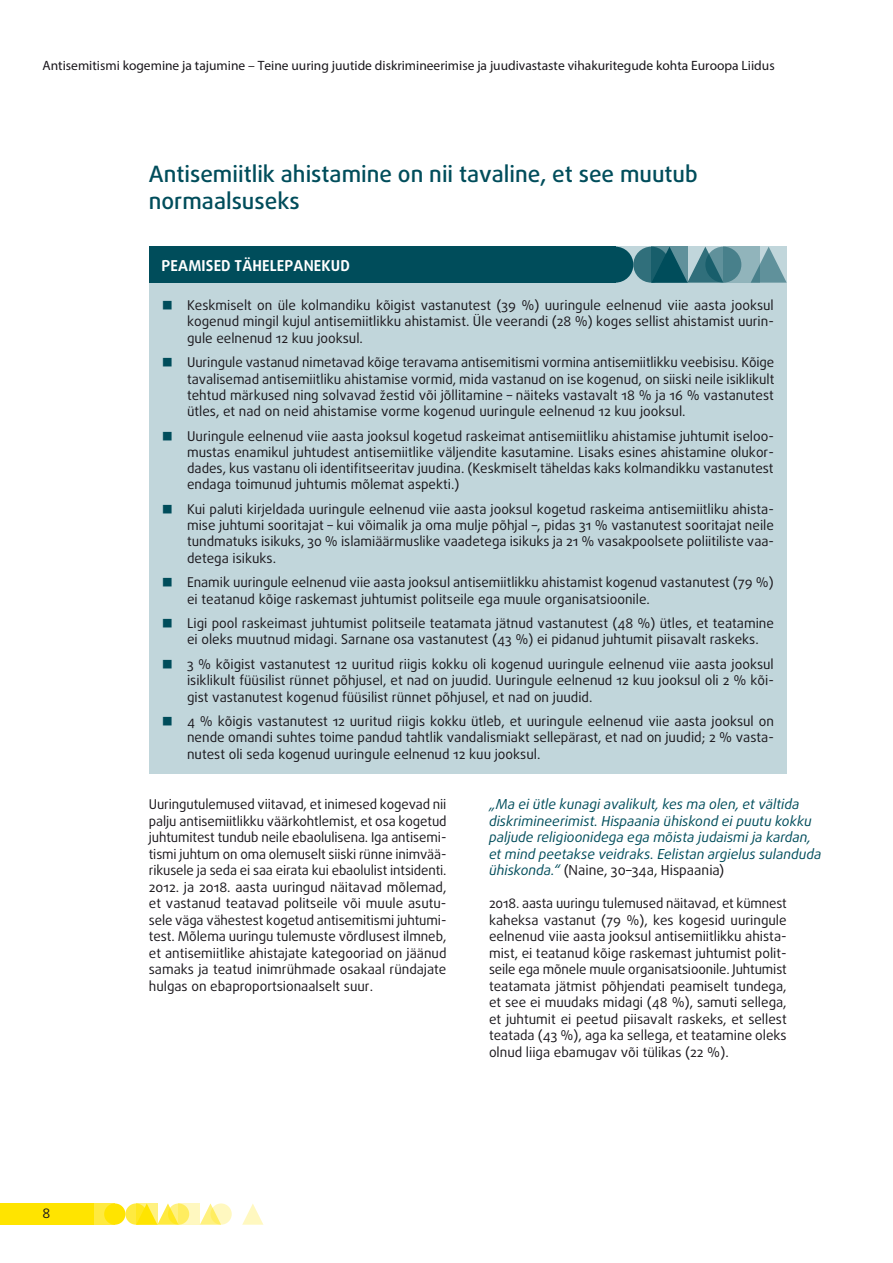
<style>
.page{position:relative;width:893px;height:1263px;background:#fff}
.page>*{position:absolute;margin:0;border:0;box-sizing:border-box;transform-origin:0 0}
.title_2_span{font:500 22.5px/27px "Daxline Pro";color:#004d5b}
.key_findings_title{font:700 15px "Daxline Pro";letter-spacing:.01em;color:#fff}
.quote_body{font:italic 13.8px/16.5px "Daxline Pro";color:#004d5b}
.text_body{font:13.5px/16.5px "Daxline Pro";color:#1a171c;text-align:justify}
.t1{font:13.5px "Myriad Pro";color:#1a171c}
.s1{font-family:"EC Square Sans Pro";color:#004d5b}
.s2{font-style:normal;color:#1a171c}
</style>
<div class="page">
<svg style="left:125px;top:1203px;width:22px;height:22px"></svg>
<div style="left:94px;top:1203px;width:21px;height:22px;background:#ffea40"></div>
<div style="left:0;top:1203px;width:94px;height:22px;background:#ffe400"></div>
<svg style="left:200px;top:1203px;width:18px;height:22px"></svg>
<svg style="left:242px;top:1204px;width:21px;height:21px"></svg>
<div style="left:104px;top:1203px;width:21px;height:22px;background:#ffe400;border-radius:50%"></div>
<svg style="left:157px;top:1203px;width:18px;height:22px"></svg>
<svg style="left:168px;top:1203px;width:21px;height:22px"></svg>
<svg style="left:210px;top:1203px;width:22px;height:22px"></svg>
<svg style="left:136px;top:1203px;width:21px;height:22px"></svg>
<svg style="left:179px;top:1203px;width:21px;height:22px"></svg>
<div style="left:149px;top:278px;width:638px;height:80px;background:#c1d6db"></div>
<div style="left:149px;top:335px;width:638px;height:97px;background:#c1d6db"></div>
<div style="left:149px;top:409px;width:638px;height:96px;background:#c1d6db"></div>
<div style="left:149px;top:482px;width:638px;height:96px;background:#c1d6db"></div>
<div style="left:149px;top:555px;width:638px;height:64px;background:#c1d6db"></div>
<div style="left:149px;top:596px;width:638px;height:64px;background:#c1d6db"></div>
<div style="left:149px;top:637px;width:638px;height:80px;background:#c1d6db"></div>
<div style="left:149px;top:694px;width:638px;height:80px;background:#c1d6db"></div>
<div style="left:633px;top:247px;width:36px;height:36px;background:#306f7b;border-radius:50%"></div>
<div style="left:149px;top:247px;width:466px;height:36px;background:#004d5b"></div>
<svg style="left:760px;top:247px;width:27px;height:36px"></svg>
<div style="left:597px;top:247px;width:36px;height:36px;background:#004d5b;border-radius:50%"></div>
<svg style="left:687px;top:247px;width:32px;height:36px"></svg>
<svg style="left:705px;top:247px;width:36px;height:36px"></svg>
<svg style="left:651px;top:247px;width:36px;height:36px"></svg>
<svg style="left:724px;top:247px;width:36px;height:36px"></svg>
<p class="t1" style="left:43px;top:57px;width:734px">Antisemitismi kogemine ja tajumine – Teine uuring juutide diskrimineerimise ja juudivastaste vihakuritegude kohta Euroopa Liidus</p>
<p class="title_2_span" style="left:149px;top:160px;width:550px">Antisemiitlik ahistamine on nii tavaline, et see muutub normaalsuseks</p>
<p class="key_findings_title" style="left:162px;top:255px;width:190px">PEAMISED TÄHELEPANEKUD</p>
<p class="text_body" style="left:43px;top:1205px;width:9px">8</p>
<p class="text_body" style="left:187px;top:297px;width:588px;text-indent:-26px"><span class="s1">■</span> Keskmiselt on üle kolmandiku kõigist vastanutest (39 %) uuringule eelnenud viie aasta jooksul kogenud mingil kujul antisemiitlikku ahistamist. Üle veerandi (28 %) koges sellist ahistamist uurin&shy;gule eelnenud 12 kuu jooksul.</p>
<p class="text_body" style="left:187px;top:354px;width:589px;text-indent:-26px"><span class="s1">■</span> Uuringule vastanud nimetavad kõige teravama antisemitismi vormina antisemiitlikku veebisisu. Kõige tavalisemad antisemiitliku ahistamise vormid, mida vastanud on ise kogenud, on siiski neile isiklikult tehtud märkused ning solvavad žestid või jõllitamine – näiteks vastavalt 18 % ja 16 % vastanutest ütles, et nad on neid ahistamise vorme kogenud uuringule eelnenud 12 kuu jooksul.</p>
<p class="text_body" style="left:187px;top:428px;width:588px;text-indent:-26px"><span class="s1">■</span> Uuringule eelnenud viie aasta jooksul kogetud raskeimat antisemiitliku ahistamise juhtumit iseloo&shy;mustas enamikul juhtudest antisemiitlike väljendite kasutamine. Lisaks esines ahistamine olukor&shy;dades, kus vastanu oli identifitseeritav juudina. (Keskmiselt täheldas kaks kolmandikku vastanutest endaga toimunud juhtumis mõlemat aspekti.)</p>
<p class="text_body" style="left:187px;top:501px;width:588px;text-indent:-26px"><span class="s1">■</span> Kui paluti kirjeldada uuringule eelnenud viie aasta jooksul kogetud raskeima antisemiitliku ahista&shy;mise juhtumi sooritajat – kui võimalik ja oma mulje põhjal –, pidas 31 % vastanutest sooritajat neile tundmatuks isikuks, 30 % islamiäärmuslike vaadetega isikuks ja 21 % vasakpoolsete poliitiliste vaa&shy;detega isikuks.</p>
<p class="text_body" style="left:187px;top:574px;width:588px;text-indent:-26px"><span class="s1">■</span> Enamik uuringule eelnenud viie aasta jooksul antisemiitlikku ahistamist kogenud vastanutest (79 %) ei teatanud kõige raskemast juhtumist politseile ega muule organisatsioonile.</p>
<p class="text_body" style="left:187px;top:615px;width:588px;text-indent:-26px"><span class="s1">■</span> Ligi pool raskeimast juhtumist politseile teatamata jätnud vastanutest (48 %) ütles, et teatamine ei oleks muutnud midagi. Sarnane osa vastanutest (43 %) ei pidanud juhtumit piisavalt raskeks.</p>
<p class="text_body" style="left:187px;top:656px;width:588px;text-indent:-26px"><span class="s1">■</span> 3 % kõigist vastanutest 12 uuritud riigis kokku oli kogenud uuringule eelnenud viie aasta jooksul isiklikult füüsilist rünnet põhjusel, et nad on juudid. Uuringule eelnenud 12 kuu jooksul oli 2 % kõi&shy;gist vastanutest kogenud füüsilist rünnet põhjusel, et nad on juudid.</p>
<p class="text_body" style="left:187px;top:713px;width:588px;text-indent:-26px"><span class="s1">■</span> 4 % kõigis vastanutest 12 uuritud riigis kokku ütleb, et uuringule eelnenud viie aasta jooksul on nende omandi suhtes toime pandud tahtlik vandalismiakt sellepärast, et nad on juudid; 2 % vasta&shy;nutest oli seda kogenud uuringule eelnenud 12 kuu jooksul.</p>
<p class="text_body" style="left:149px;top:796px;width:299px">Uuringutulemused viitavad, et inimesed kogevad nii palju antisemiitlikku väärkohtlemist, et osa kogetud juhtumitest tundub neile ebaolulisena. Iga antisemi&shy;tismi juhtum on oma olemuselt siiski rünne inimvää&shy;rikusele ja seda ei saa eirata kui ebaolulist intsidenti.<br>2012. ja 2018. aasta uuringud näitavad mõlemad, et vastanud teatavad politseile või muule asutu&shy;sele väga vähestest kogetud antisemitismi juhtumi&shy;test. Mõlema uuringu tulemuste võrdlusest ilmneb, et antisemiitlike ahistajate kategooriad on jäänud samaks ja teatud inimrühmade osakaal ründajate hulgas on ebaproportsionaalselt suur.</p>
<p class="quote_body" style="left:489px;top:796px;width:334px">„Ma ei ütle kunagi avalikult, kes ma olen, et vältida diskrimineerimist. Hispaania ühiskond ei puutu kokku paljude religioonidega ega mõista judaismi ja kardan, et mind peetakse veidraks. Eelistan argielus sulanduda ühiskonda.“ <span class="s2">(Naine, 30–34a, Hispaania)</span></p>
<p class="text_body" style="left:489px;top:895px;width:299px">2018. aasta uuringu tulemused näitavad, et kümnest kaheksa vastanut (79 %), kes kogesid uuringule eelnenud viie aasta jooksul antisemiitlikku ahista&shy;mist, ei teatanud kõige raskemast juhtumist polit&shy;seile ega mõnele muule organisatsioonile. Juhtumist teatamata jätmist põhjendati peamiselt tundega, et see ei muudaks midagi (48 %), samuti sellega, et juhtumit ei peetud piisavalt raskeks, et sellest teatada (43 %), aga ka sellega, et teatamine oleks olnud liiga ebamugav või tülikas (22 %).</p>
</div>
